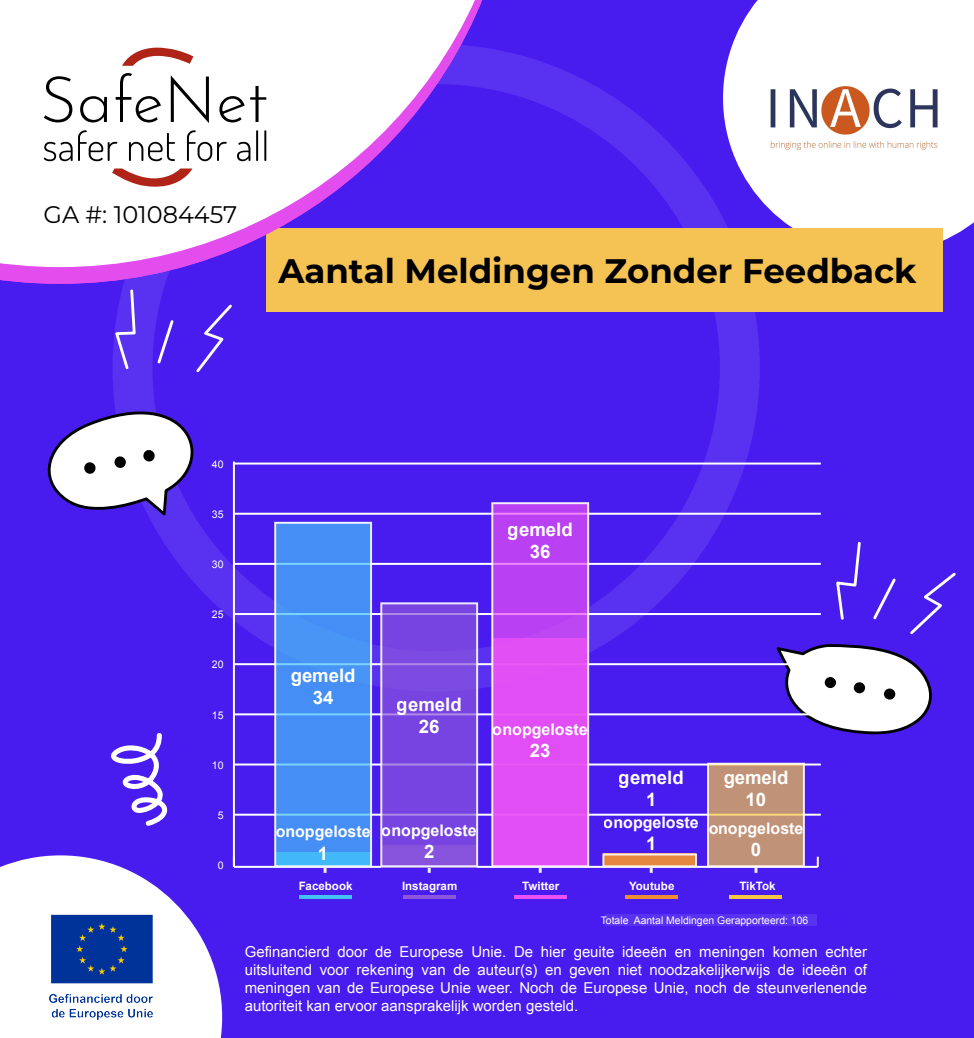
<style>
.page{position:relative;width:974px;height:1038px;background:#481bef}
.page>*{position:absolute;margin:0;border:0;box-sizing:border-box;transform-origin:0 0}
.t1{font:700 34px "Montserrat";color:#000}
.t2{font:24px "Montserrat";color:#000}
.t3{font:700 18.6px/22.2px "Arial";color:#fff;text-align:center}
.t4{font:700 16px "Arial";color:#fff}
.t5{font:15px/18px "Arial";color:#fff;text-align:justify}
.t6{font:700 11.6px "Arial";color:#fff}
.t7{font:10.6px "Arial";color:#fff}
.t8{font:10.4px "Arial";color:#fff}
</style>
<div class="page">
<svg style="left:723px;top:0;width:251px;height:241px;background:#eee9fc"></svg>
<div style="left:113px;top:44px;width:647px;height:647px;border:40px solid #fff;border-radius:50%"></div>
<svg style="left:0;top:855px;width:222px;height:183px;fill:#fff"></svg>
<div style="left:266px;top:229px;width:677px;height:83px;background:#f5c354"></div>
<svg style="left:0;top:267px;width:183px;height:17px;background:#be42ed"></svg>
<svg style="left:0;top:0;width:516px;height:267px;fill:#fff"></svg>
<svg style="left:44px;top:48px;width:222px;height:139px;background:#e4dede"></svg>
<img style="left:39px;top:903px;width:126px;height:127px">
<svg style="left:836px;top:541px;width:25px;height:79px"></svg>
<svg style="left:910px;top:572px;width:46px;height:63px"></svg>
<svg style="left:873px;top:578px;width:23px;height:42px"></svg>
<svg style="left:773px;top:644px;width:159px;height:90px"></svg>
<svg style="left:111px;top:733px;width:56px;height:93px"></svg>
<svg style="left:47px;top:288px;width:187px;height:232px"></svg>
<img style="left:765px;top:80px;width:178px;height:75px">
<div style="left:605px;top:915px;width:212px;height:11px;background:#5931f0"></div>
<hr style="left:234px;top:866px;width:584px;height:2px;background:#fff">
<svg style="left:817px;top:857px;width:2px;height:10px"></svg>
<hr style="left:233px;top:462px;width:2px;height:405px;background:#fff">
<hr style="left:299px;top:896px;width:52px;height:3px;background:#43c1f9">
<hr style="left:403px;top:896px;width:52px;height:3px;background:#8c57dc">
<hr style="left:514px;top:896px;width:52px;height:3px;background:#ea51f6">
<hr style="left:625px;top:896px;width:52px;height:3px;background:#ee8d34">
<hr style="left:730px;top:896px;width:52px;height:3px;background:#f5c644">
<svg style="left:324px;top:868px;width:3px;height:5px"></svg>
<svg style="left:428px;top:868px;width:3px;height:5px"></svg>
<svg style="left:539px;top:868px;width:3px;height:5px"></svg>
<svg style="left:650px;top:868px;width:3px;height:5px"></svg>
<svg style="left:754px;top:867px;width:3px;height:6px"></svg>
<hr style="left:234px;top:814px;width:587px;height:2px;background:#fff">
<hr style="left:234px;top:764px;width:587px;height:2px;background:#fff">
<hr style="left:234px;top:713px;width:587px;height:2px;background:#fff">
<hr style="left:234px;top:663px;width:587px;height:2px;background:#fff">
<hr style="left:234px;top:613px;width:587px;height:2px;background:#fff">
<hr style="left:234px;top:563px;width:587px;height:2px;background:#fff">
<hr style="left:234px;top:513px;width:587px;height:2px;background:#fff">
<hr style="left:234px;top:463px;width:587px;height:2px;background:#fff">
<div style="left:708px;top:764px;width:96px;height:103px;background:#c09277"></div>
<div style="left:381px;top:604px;width:96px;height:241px;background:#7744e1"></div>
<div style="left:381px;top:845px;width:96px;height:23px;background:#8c57dc"></div>
<div style="left:275px;top:852px;width:96px;height:15px;background:#43b8f8"></div>
<div style="left:275px;top:523px;width:96px;height:329px;background:#448ef5"></div>
<div style="left:274px;top:522px;width:98px;height:345px;border:2px solid #fff"></div>
<div style="left:492px;top:503px;width:96px;height:135px;background:#b940f3"></div>
<div style="left:492px;top:638px;width:96px;height:228px;background:#e14ef5"></div>
<div style="left:603px;top:854px;width:93px;height:13px;background:#e5873d"></div>
<div style="left:491px;top:502px;width:98px;height:365px;border:2px solid #fff"></div>
<div style="left:602px;top:853px;width:95px;height:14px;border:2px solid #fff"></div>
<div style="left:707px;top:763px;width:98px;height:104px;border:2px solid #fff"></div>
<div style="left:380px;top:602px;width:98px;height:265px;border:2px solid #fff"></div>
<h2 class="t2" style="left:44px;top:198px;width:195px">GA #: 101084457</h2>
<h1 class="t1" style="left:278px;top:248px;width:640px">Aantal Meldingen Zonder Feedback</h1>
<p class="t7" style="left:212px;top:457px;width:13px">40</p>
<p class="t7" style="left:212px;top:507px;width:13px">35</p>
<p class="t7" style="left:212px;top:558px;width:13px">30</p>
<p class="t7" style="left:212px;top:608px;width:13px">25</p>
<p class="t7" style="left:212px;top:658px;width:13px">20</p>
<p class="t7" style="left:212px;top:708px;width:13px">15</p>
<p class="t7" style="left:212px;top:758px;width:13px">10</p>
<p class="t7" style="left:218px;top:808px;width:7px">5</p>
<p class="t7" style="left:218px;top:858px;width:7px">0</p>
<p class="t3" style="left:508px;top:518px;width:66px">gemeld<br>36</p>
<p class="t3" style="left:291px;top:664px;width:66px">gemeld<br>34</p>
<p class="t3" style="left:397px;top:694px;width:66px">gemeld<br>26</p>
<p class="t4" style="left:493px;top:718px;width:97px">onopgeloste</p>
<p class="t3" style="left:530px;top:740px;width:22px">23</p>
<p class="t4" style="left:276px;top:820px;width:97px">onopgeloste</p>
<p class="t3" style="left:318px;top:842px;width:12px">1</p>
<p class="t4" style="left:382px;top:819px;width:97px">onopgeloste</p>
<p class="t3" style="left:424px;top:841px;width:12px">2</p>
<p class="t3" style="left:619px;top:766px;width:66px">gemeld<br>1</p>
<p class="t3" style="left:723px;top:766px;width:66px">gemeld<br>10</p>
<p class="t4" style="left:604px;top:811px;width:97px">onopgeloste</p>
<p class="t3" style="left:646px;top:833px;width:12px">1</p>
<p class="t4" style="left:708px;top:817px;width:97px">onopgeloste</p>
<p class="t3" style="left:751px;top:839px;width:12px">0</p>
<p class="t6" style="left:299px;top:878px;width:55px">Facebook</p>
<p class="t6" style="left:402px;top:878px;width:57px">Instagram</p>
<p class="t6" style="left:522px;top:878px;width:39px">Twitter</p>
<p class="t6" style="left:629px;top:878px;width:47px">Youtube</p>
<p class="t6" style="left:739px;top:878px;width:38px">TikTok</p>
<p class="t8" style="left:601px;top:913px;width:209px">Totale Aantal Meldingen Gerapporteerd: 106</p>
<p class="t5" style="left:245px;top:943px;width:624px">Gefinancierd door de Europese Unie. De hier geuite ideeën en meningen komen echter uitsluitend voor rekening van de auteur(s) en geven niet noodzakelijkerwijs de ideeën of meningen van de Europese Unie weer. Noch de Europese Unie, noch de steunverlenende autoriteit kan ervoor aansprakelijk worden gesteld.</p>
</div>
